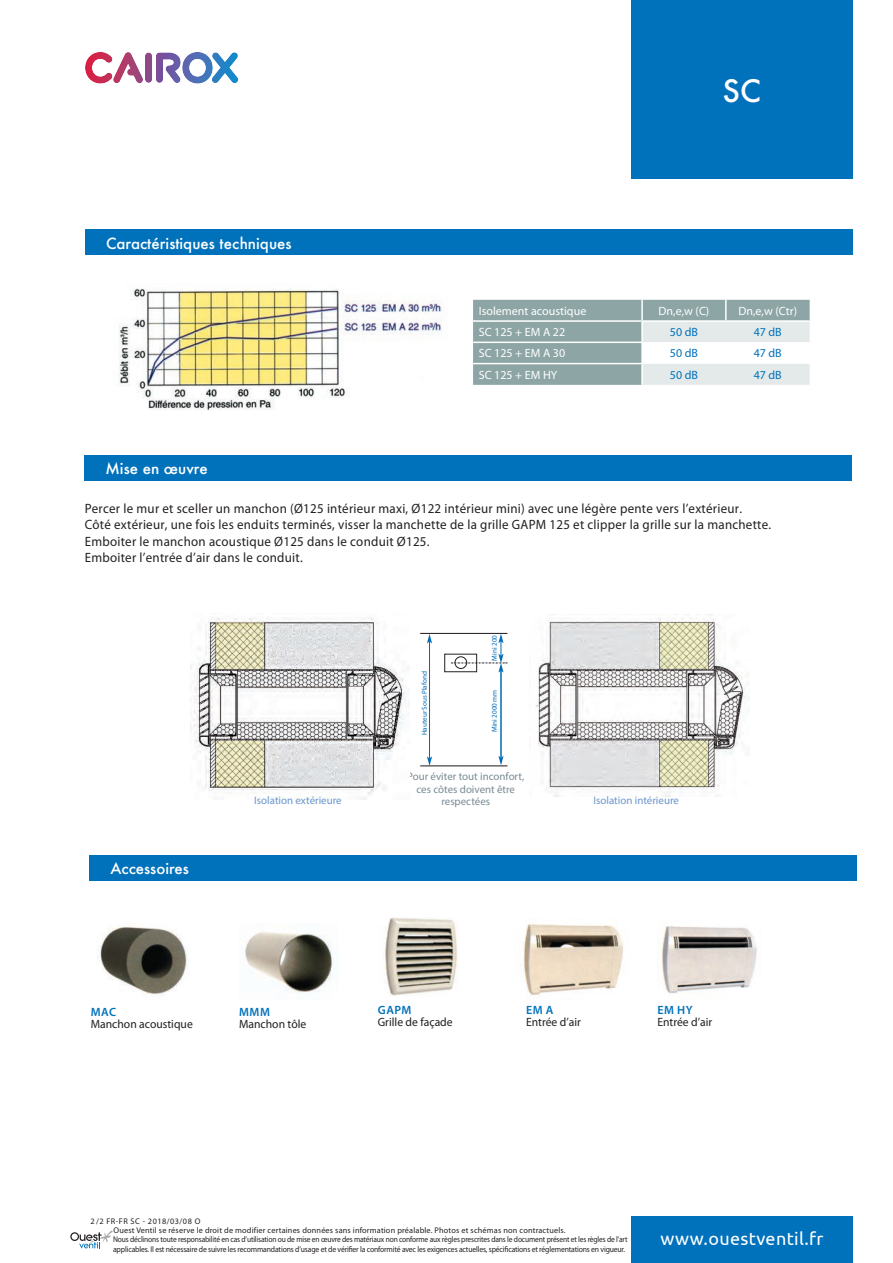
<style>
.page{position:relative;width:893px;height:1263px;background:#fff}
.page>*{position:absolute;margin:0;border:0;box-sizing:border-box;transform-origin:0 0}
.t1{font:500 30px "Futura";color:#fff}
.t2{font:18px "Ubuntu";letter-spacing:.02em;color:#fff}
.t3{font:500 15px "Futura";color:#fff}
.t4{font:13.5px/16.5px "Myriad Pro";letter-spacing:.02em;color:#231f20;scale:.96 1}
.t5{font:12px "Myriad Pro";color:#fff}
.t6{font:12px "Myriad Pro";color:#231f20}
.t7{font:12px "Myriad Pro";color:#0072bc}
.t8{font:600 12px "Myriad Pro";letter-spacing:.04em;color:#0072bc}
.t9{font:10.95px/12.6px "Myriad Pro";color:#788a94;text-align:center}
.t10{font:10.95px "Myriad Pro";color:#6794cd}
.t11{font:8.25px/9.9px "Myriad Pro";letter-spacing:-.02em;color:#231f20;scale:.91 1}
.t12{font:8.25px "Myriad Pro";letter-spacing:.02em;color:#231f20}
.t13{font:8.25px "Myriad Pro";letter-spacing:.06em;color:#231f20}
.t14{font:7.05px "Myriad Pro";color:#006bb6}
</style>
<div class="page">
<div style="left:631px;top:1216px;width:222px;height:47px;background:#0072bc"></div>
<div style="left:631px;top:0;width:222px;height:179px;background:#0072bc"></div>
<div style="left:145px;top:52px;width:7px;height:31px;background:#8e4989;border-radius:4px"></div>
<svg style="left:156px;top:52px;width:83px;height:32px"></svg>
<svg style="left:85px;top:52px;width:58px;height:32px"></svg>
<svg style="left:70px;top:1230px;width:43px;height:18px"></svg>
<div style="left:85px;top:230px;width:767px;height:25px;background:#0072bc"></div>
<img style="left:119px;top:288px;width:323px;height:122px">
<svg style="left:473px;top:300px;width:337px;height:85px;background:#b2c2c2"></svg>
<hr style="left:473px;top:342px;width:170px;height:1px;background:#fff">
<hr style="left:473px;top:363px;width:170px;height:1px;background:#fff">
<hr style="left:641px;top:300px;width:2px;height:20px;background:#fff">
<hr style="left:725px;top:300px;width:2px;height:20px;background:#fff">
<hr style="left:641px;top:322px;width:2px;height:20px;background:#fff">
<hr style="left:641px;top:364px;width:2px;height:21px;background:#fff">
<hr style="left:641px;top:343px;width:2px;height:20px;background:#fff">
<hr style="left:473px;top:320px;width:168px;height:2px;background:#fff">
<hr style="left:641px;top:320px;width:85px;height:2px;background:#fff">
<hr style="left:726px;top:320px;width:84px;height:2px;background:#fff">
<div style="left:84px;top:455px;width:768px;height:25px;background:#0072bc"></div>
<img style="left:538px;top:615px;width:211px;height:181px">
<div style="left:444px;top:654px;width:33px;height:18px;border:1px solid #231f20"></div>
<hr style="left:420px;top:765px;width:87px;height:1px;background:#231f20">
<hr style="left:420px;top:633px;width:87px;height:1px;background:#231f20">
<hr style="left:501px;top:671px;width:1px;height:87px;background:#006bb6">
<svg style="left:498px;top:756px;width:6px;height:9px"></svg>
<svg style="left:450px;top:634px;width:57px;height:38px"></svg>
<hr style="left:429px;top:642px;width:1px;height:116px;background:#006bb6">
<svg style="left:427px;top:756px;width:5px;height:10px"></svg>
<svg style="left:427px;top:634px;width:5px;height:9px"></svg>
<img style="left:190px;top:617px;width:219px;height:183px">
<div style="left:89px;top:855px;width:768px;height:25px;background:#0072bc"></div>
<img style="left:97px;top:925px;width:90px;height:70px">
<img style="left:384px;top:917px;width:74px;height:79px">
<img style="left:245px;top:931px;width:88px;height:62px">
<img style="left:660px;top:925px;width:97px;height:69px">
<img style="left:523px;top:923px;width:101px;height:73px">
<h3 class="t3" style="left:106px;top:236px;width:187px">Caractéristiques techniques</h3>
<h3 class="t3" style="left:106px;top:462px;width:104px">Mise en œuvre</h3>
<h1 class="t1" style="left:723px;top:77px;width:40px">SC</h1>
<h3 class="t5" style="left:479px;top:306px;width:109px">Isolement acoustique</h3>
<h3 class="t5" style="left:659px;top:306px;width:52px">Dn,e,w (C)</h3>
<h3 class="t5" style="left:738px;top:306px;width:60px">Dn,e,w (Ctr)</h3>
<h3 class="t5" style="left:479px;top:328px;width:88px">SC 125 + EM A 22</h3>
<h3 class="t7" style="left:670px;top:328px;width:30px">50 dB</h3>
<h3 class="t7" style="left:754px;top:328px;width:30px">47 dB</h3>
<h3 class="t5" style="left:479px;top:349px;width:88px">SC 125 + EM A 30</h3>
<h3 class="t7" style="left:670px;top:349px;width:30px">50 dB</h3>
<h3 class="t7" style="left:754px;top:349px;width:30px">47 dB</h3>
<h3 class="t5" style="left:479px;top:370px;width:80px">SC 125 + EM HY</h3>
<h3 class="t7" style="left:670px;top:370px;width:30px">50 dB</h3>
<h3 class="t7" style="left:754px;top:370px;width:30px">47 dB</h3>
<p class="t4" style="left:85px;top:501px;width:717px">Percer le mur et sceller un manchon (Ø125 intérieur maxi, Ø122 intérieur mini) avec une légère pente vers l’extérieur.<br>Côté extérieur, une fois les enduits terminés, visser la manchette de la grille GAPM 125 et clipper la grille sur la manchette.<br>Emboiter le manchon acoustique Ø125 dans le conduit Ø125.<br>Emboiter l’entrée d’air dans le conduit.</p>
<h3 class="t3" style="left:111px;top:861px;width:80px">Accessoires</h3>
<h3 class="t10" style="left:254px;top:796px;width:89px">Isolation extérieure</h3>
<p class="t14" style="left:420px;top:735px;width:65px;rotate:-90deg">Hauteur Sous Plafond</p>
<p class="t14" style="left:490px;top:661px;width:27px;rotate:-90deg">Mini 200</p>
<p class="t14" style="left:490px;top:732px;width:44px;rotate:-90deg">Mini 2000 mm</p>
<h3 class="t9" style="left:407px;top:771px;width:119px">Pour éviter tout inconfort, ces côtes doivent être respectées</h3>
<h3 class="t10" style="left:594px;top:796px;width:87px">Isolation intérieure</h3>
<h3 class="t8" style="left:91px;top:1005px;width:27px">MAC</h3>
<h3 class="t6" style="left:91px;top:1019px;width:104px">Manchon acoustique</h3>
<h3 class="t8" style="left:239px;top:1005px;width:32px">MMM</h3>
<h3 class="t6" style="left:239px;top:1019px;width:69px">Manchon tôle</h3>
<h3 class="t8" style="left:378px;top:1003px;width:35px">GAPM</h3>
<h3 class="t6" style="left:378px;top:1018px;width:76px">Grille de façade</h3>
<h3 class="t8" style="left:526px;top:1003px;width:29px">EM A</h3>
<h3 class="t6" style="left:526px;top:1018px;width:56px">Entrée d’air</h3>
<h3 class="t8" style="left:657px;top:1003px;width:37px">EM HY</h3>
<h3 class="t6" style="left:657px;top:1018px;width:56px">Entrée d’air</h3>
<p class="t13" style="left:91px;top:1218px;width:111px">2/2 FR-FR SC - 2018/03/08 O</p>
<p class="t11" style="left:113px;top:1235px;width:567px">Nous déclinons toute responsabilité en cas d’utilisation ou de mise en œuvre des matériaux non conforme aux règles prescrites dans le document présent et les règles de l’art applicables. Il est nécessaire de suivre les recommandations d’usage et de vérifier la conformité avec les exigences actuelles, spécifications et réglementations en vigueur.</p>
<p class="t12" style="left:114px;top:1227px;width:454px">Ouest Ventil se réserve le droit de modifier certaines données sans information préalable. Photos et schémas non contractuels.</p>
<h2 class="t2" style="left:660px;top:1228px;width:165px">www.ouestventil.fr</h2>
</div>
